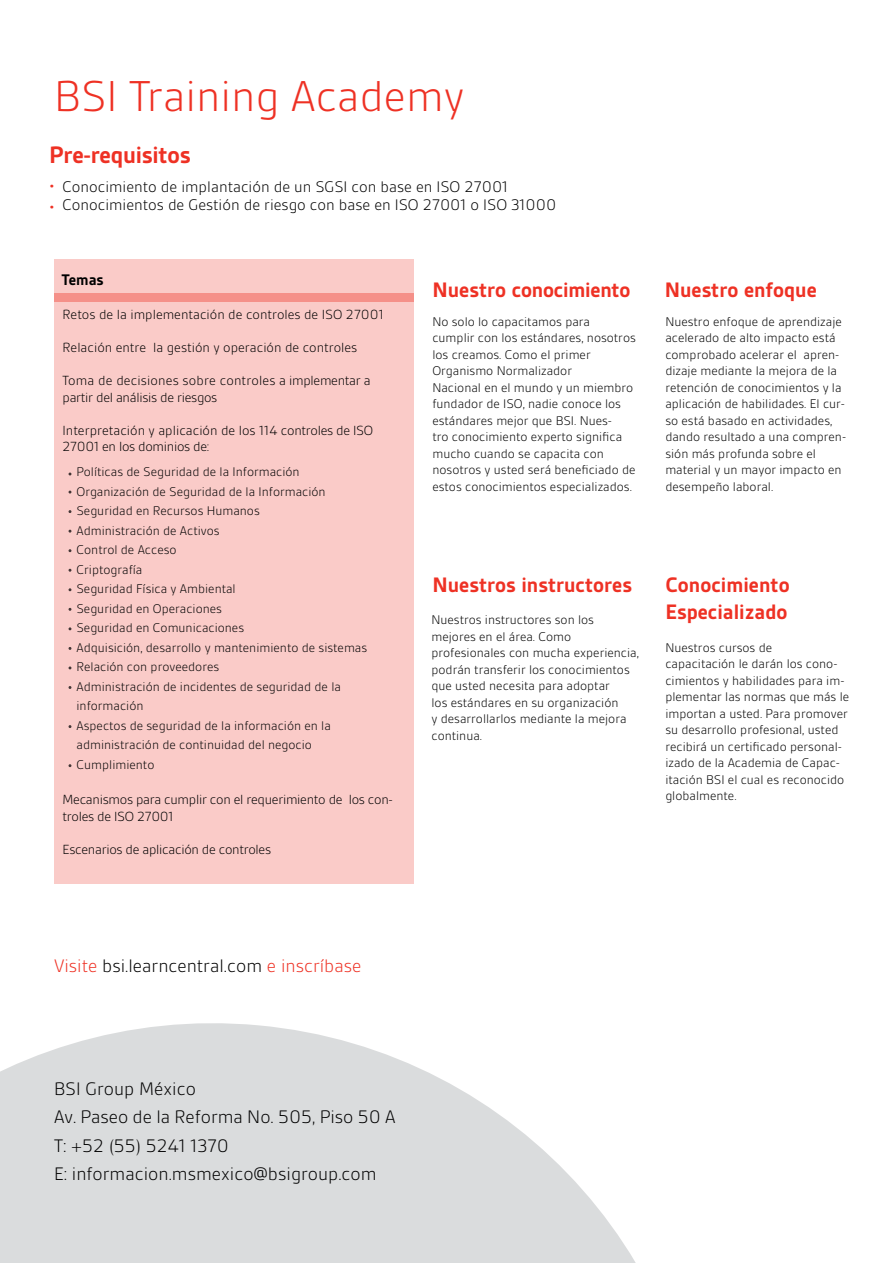
<style>
.page{position:relative;width:893px;height:1263px;background:#fff}
.page>*{position:absolute;margin:0;border:0;box-sizing:border-box;transform-origin:0 0}
.t1{font:300 46.5px "BSI Gesta";color:#ee3124}
.t2{font:700 25.5px "BSI Gesta";letter-spacing:-.01em;color:#ee3124}
.t3{font:700 22.5px/27px "BSI Gesta";color:#ee3124}
.t4{font:300 19.5px/28.5px "BSI Gesta";color:#000}
.t5{font:300 16.5px/18px "BSI Gesta";color:#000}
.t6{font:700 16.5px "BSI Gesta";color:#000}
.t7{font:300 15px/20.4px "BSI Gesta";color:#ee3124}
.t8{font:300 14.25px/16.5px "BSI Gesta";letter-spacing:-.02em;color:#000}
.t9{font:300 14.25px/16.5px "BSI Gesta";color:#000}
.t10{font:300 13.5px/16.5px "BSI Gesta";color:#000}
.s1{color:#ee3124}
</style>
<div class="page">
<svg style="left:0;top:1023px;width:636px;height:240px;fill:#dadcdd"></svg>
<div style="left:54px;top:259px;width:359px;height:34px;background:#facbc8"></div>
<div style="left:54px;top:302px;width:359px;height:598px;background:#facbc8"></div>
<h1 class="t1" style="left:54px;top:73px;width:412px">BSI Training Academy</h1>
<h2 class="t2" style="left:49px;top:142px;width:143px">Pre-requisitos</h2>
<p class="t7" style="left:49px;top:176px;width:7px">• •</p>
<p class="t5" style="left:63px;top:178px;width:495px">Conocimiento de implantación de un SGSI con base en ISO 27001<br>Conocimientos de Gestión de riesgo con base en ISO 27001 o ISO 31000</p>
<p class="t6" style="left:61px;top:271px;width:44px">Temas</p>
<p class="t9" style="left:63px;top:306px;width:323px">Retos de la implementación de controles de ISO 27001</p>
<p class="t9" style="left:63px;top:339px;width:296px">Relación entre la gestión y operación de controles</p>
<p class="t8" style="left:63px;top:372px;width:310px">Toma de decisiones sobre controles a implementar a partir del análisis de riesgos</p>
<p class="t9" style="left:63px;top:422px;width:312px">Interpretación y aplicación de los 114 controles de ISO<br>27001 en los dominios de:</p>
<p class="t10" style="left:76px;top:462px;width:292px;line-height:19.5px">Políticas de Seguridad de la Información<br>Organización de Seguridad de la Información<br>Seguridad en Recursos Humanos<br>Administración de Activos<br>Control de Acceso<br>Criptografía<br>Seguridad Física y Ambiental<br>Seguridad en Operaciones<br>Seguridad en Comunicaciones<br>Adquisición, desarrollo y mantenimiento de sistemas<br>Relación con proveedores<br>Administración de incidentes de seguridad de la información<br>Aspectos de seguridad de la información en la administración de continuidad del negocio<br>Cumplimiento</p>
<p class="t8" style="left:63px;top:792px;width:332px">Mecanismos para cumplir con el requerimiento de los con&shy;troles de ISO 27001</p>
<p class="t8" style="left:63px;top:841px;width:210px">Escenarios de aplicación de controles</p>
<h3 class="t3" style="left:432px;top:276px;width:200px">Nuestro conocimiento</h3>
<p class="t10" style="left:432px;top:313px;width:205px">No solo lo capacitamos para<br>cumplir con los estándares, nosotros los creamos. Como el primer<br>Organismo Normalizador<br>Nacional en el mundo y un miembro fundador de ISO, nadie conoce los estándares mejor que BSI. Nues-<br>tro conocimiento experto significa mucho cuando se capacita con nosotros y usted será beneficiado de estos conocimientos especializados.</p>
<h3 class="t3" style="left:432px;top:571px;width:201px">Nuestros instructores</h3>
<p class="t10" style="left:431px;top:612px;width:209px">Nuestros instructores son los mejores en el área. Como profesionales con mucha experiencia, podrán transferir los conocimientos que usted necesita para adoptar<br>los estándares en su organización<br>y desarrollarlos mediante la mejora continua.</p>
<h3 class="t3" style="left:665px;top:276px;width:154px">Nuestro enfoque</h3>
<p class="t10" style="left:665px;top:313px;width:182px">Nuestro enfoque de aprendizaje acelerado de alto impacto está comprobado acelerar el apren&shy;dizaje mediante la mejora de la retención de conocimientos y la aplicación de habilidades. El cur&shy;so está basado en actividades, dando resultado a una compren&shy;sión más profunda sobre el material y un mayor impacto en desempeño laboral.</p>
<h3 class="t3" style="left:665px;top:571px;width:126px">Conocimiento<br>Especializado</h3>
<p class="t10" style="left:665px;top:639px;width:185px">Nuestros cursos de<br>capacitación le darán los cono&shy;cimientos y habilidades para im&shy;plementar las normas que más le importan a usted. Para promover su desarrollo profesional, usted recibirá un certificado personal&shy;izado de la Academia de Capac&shy;itación BSI el cual es reconocido globalmente.</p>
<h3 class="t4" style="left:54px;top:951px;width:309px"><span class="s1">Visite</span> bsi.learncentral.com <span class="s1">e inscríbase</span></h3>
<h3 class="t4" style="left:54px;top:1074px;width:343px">BSI Group México<br>Av. Paseo de la Reforma No. 505, Piso 50 A<br>T: +52 (55) 5241 1370<br>E: informacion.msmexico@bsigroup.com</h3>
</div>
